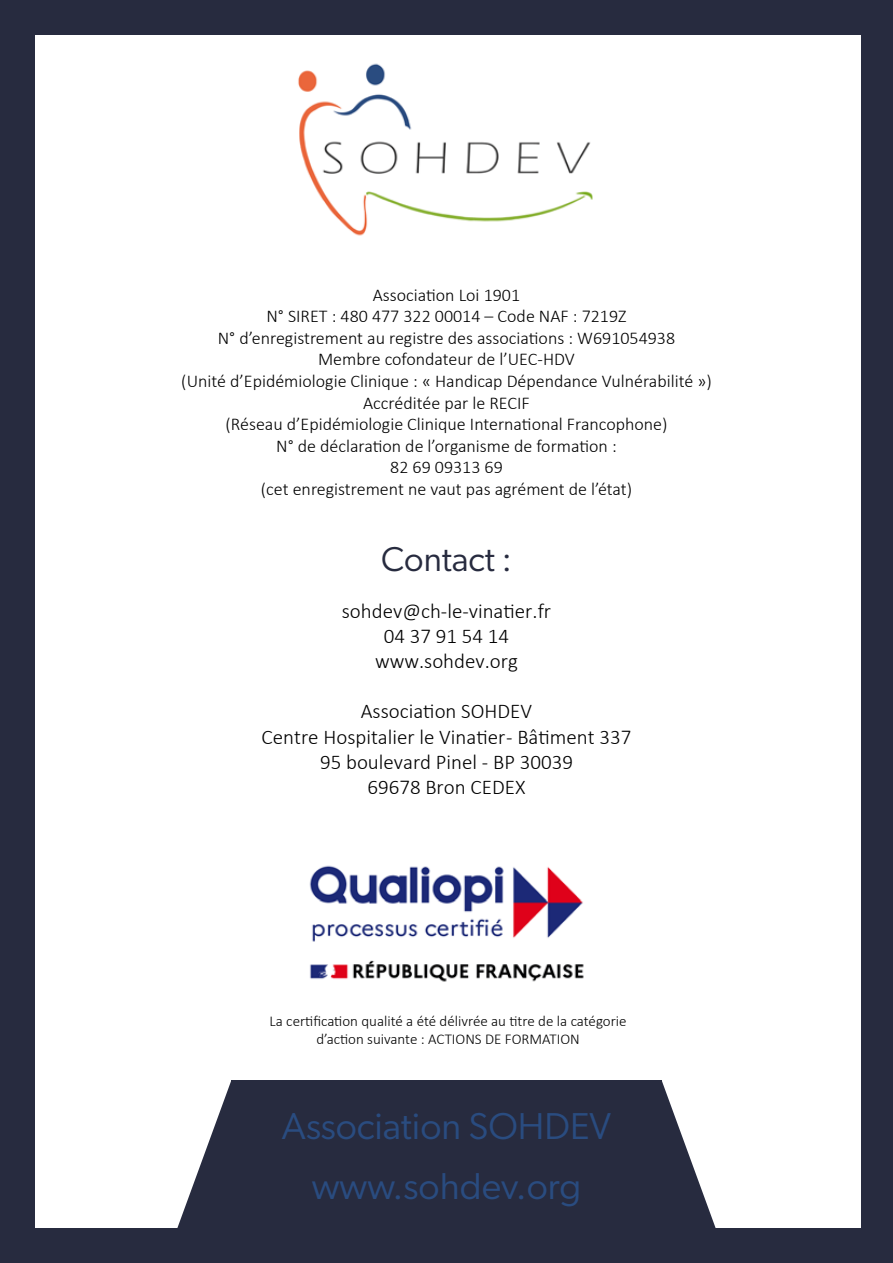
<style>
.page{position:relative;width:893px;height:1263px;background:#fff}
.page>*{position:absolute;margin:0;border:0;box-sizing:border-box;transform-origin:0 0}
.t1{font:37.5px "Gibson";color:#2a4c80}
.t2{font:34.5px "Gibson";color:#272b3f}
.t3{font:300 21px/25.2px "Calibri";color:#000;text-align:center}
.t4{font:300 18px/21.6px "Calibri";color:#000;text-align:center}
.t5{font:300 15px/18px "Calibri";color:#000;text-align:center}
</style>
<div class="page">
<div style="left:0;top:1229px;width:893px;height:34px;background:#272b3f"></div>
<div style="left:0;top:0;width:34px;height:1263px;background:#272b3f"></div>
<div style="left:861px;top:0;width:32px;height:1263px;background:#272b3f"></div>
<div style="left:0;top:0;width:893px;height:34px;background:#272b3f"></div>
<div style="left:231px;top:1080px;width:431px;height:183px;background:#272b3f"></div>
<svg style="left:165px;top:1081px;width:66px;height:148px"></svg>
<svg style="left:662px;top:1081px;width:66px;height:148px"></svg>
<img style="left:309px;top:865px;width:275px;height:117px">
<img style="left:298px;top:63px;width:295px;height:173px">
<p class="t4" style="left:181px;top:284px;width:532px">Association Loi 1901<br>N° SIRET : 480 477 322 00014 – Code NAF : 7219Z<br>N° d’enregistrement au registre des associations : W691054938<br>Membre cofondateur de l’UEC-HDV<br>(Unité d’Epidémiologie Clinique : « Handicap Dépendance Vulnérabilité »)<br>Accréditée par le RECIF<br>(Réseau d’Epidémiologie Clinique International Francophone)<br>N° de déclaration de l’organisme de formation :<br>82 69 09313 69<br>(cet enregistrement ne vaut pas agrément de l’état)</p>
<h2 class="t2" style="left:381px;top:538px;width:132px">Contact :</h2>
<p class="t3" style="left:342px;top:598px;width:211px">sohdev@ch-le-vinatier.fr<br>04 37 91 54 14 www.sohdev.org</p>
<p class="t3" style="left:262px;top:699px;width:371px">Association SOHDEV<br>Centre Hospitalier le Vinatier - Bâtiment 337<br>95 boulevard Pinel - BP 30039<br>69678 Bron CEDEX</p>
<p class="t5" style="left:270px;top:1011px;width:359px">La certification qualité a été délivrée au titre de la catégorie d’action suivante : ACTIONS DE FORMATION</p>
<h1 class="t1" style="left:282px;top:1104px;width:331px">Association SOHDEV</h1>
<h1 class="t1" style="left:312px;top:1163px;width:271px">www.sohdev.org</h1>
</div>
